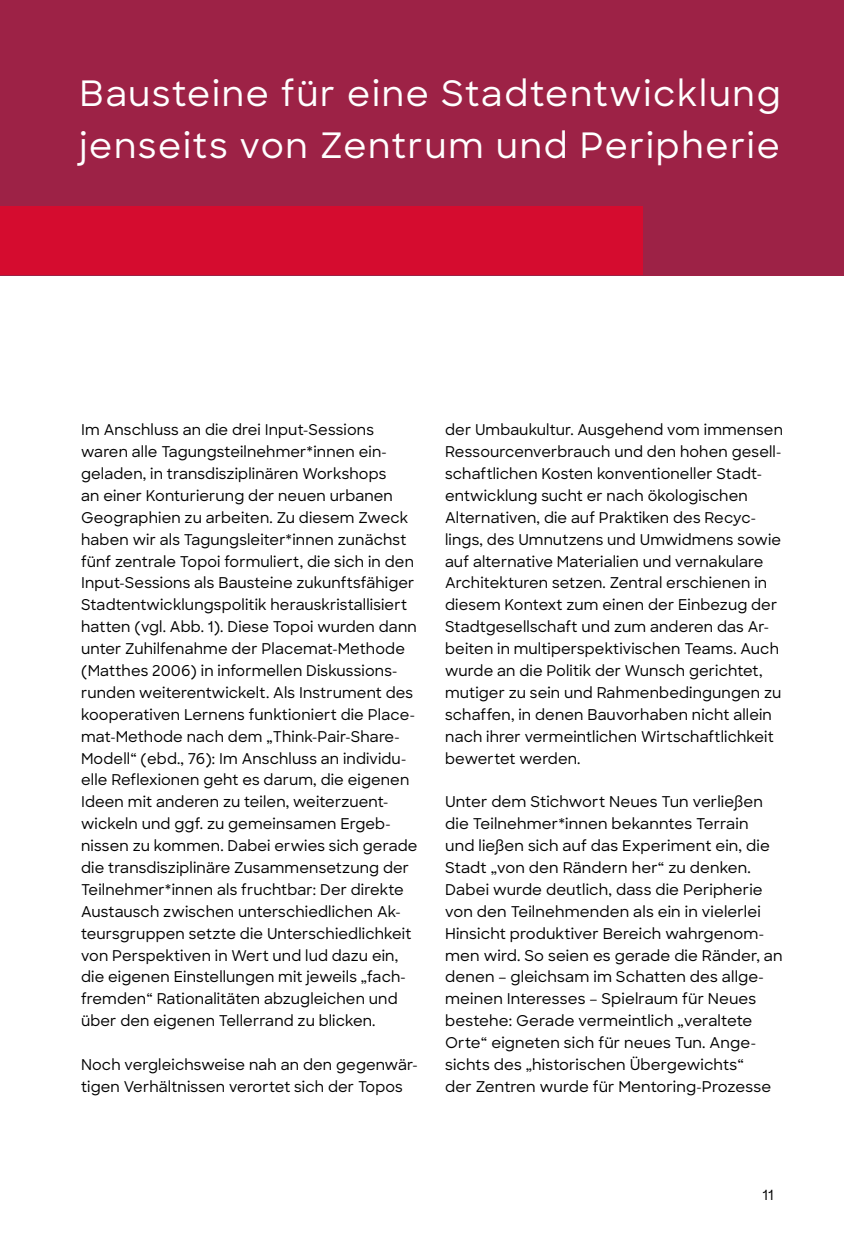
<style>
.page{position:relative;width:844px;height:1241px;background:#fff}
.page>*{position:absolute;margin:0;border:0;box-sizing:border-box;transform-origin:0 0}
.t1{font:500 35px/52.5px "Sharp Sans";letter-spacing:.05em;color:#fff}
.t2{font:500 14.88px/21.9px "Sharp Sans";letter-spacing:.01em;color:#000}
.t3{font:500 14px "Sharp Sans";color:#000}
</style>
<div class="page">
<div style="left:0;top:0;width:843px;height:275px;background:#9d2246"></div>
<div style="left:0;top:206px;width:642px;height:69px;background:#d50c2f"></div>
<h1 class="t1" style="left:79px;top:65px;width:702px">Bausteine für eine Stadtentwicklung jenseits von Zentrum und Peripherie</h1>
<p class="t2" style="left:81px;top:418px;width:338px">Im Anschluss an die drei Input-Sessions waren alle Tagungsteilnehmer*innen ein&shy;geladen, in transdisziplinären Workshops<br>an einer Konturierung der neuen urbanen Geographien zu arbeiten. Zu diesem Zweck haben wir als Tagungsleiter*innen zunächst fünf zentrale Topoi formuliert, die sich in den Input-Sessions als Bausteine zukunftsfähiger Stadtentwicklungspolitik herauskristallisiert hatten (vgl. Abb. 1). Diese Topoi wurden dann unter Zuhilfenahme der Placemat-Methode (Matthes 2006) in informellen Diskussions&shy;runden weiterentwickelt. Als Instrument des kooperativen Lernens funktioniert die Place&shy;mat-Methode nach dem „Think-Pair-Share-Modell“ (ebd., 76): Im Anschluss an individu&shy;elle Reflexionen geht es darum, die eigenen Ideen mit anderen zu teilen, weiterzuent&shy;wickeln und ggf. zu gemeinsamen Ergeb&shy;nissen zu kommen. Dabei erwies sich gerade die transdisziplinäre Zusammensetzung der Teilnehmer*innen als fruchtbar: Der direkte Austausch zwischen unterschiedlichen Ak&shy;teursgruppen setzte die Unterschiedlichkeit von Perspektiven in Wert und lud dazu ein, die eigenen Einstellungen mit jeweils „fach&shy;fremden“ Rationalitäten abzugleichen und über den eigenen Tellerrand zu blicken.</p>
<p class="t2" style="left:81px;top:1052px;width:338px">Noch vergleichsweise nah an den gegenwär&shy;tigen Verhältnissen verortet sich der Topos</p>
<p class="t2" style="left:445px;top:418px;width:339px">der Umbaukultur. Ausgehend vom immensen Ressourcenverbrauch und den hohen gesell&shy;schaftlichen Kosten konventioneller Stadt&shy;entwicklung sucht er nach ökologischen Alternativen, die auf Praktiken des Recyc&shy;lings, des Umnutzens und Umwidmens sowie auf alternative Materialien und vernakulare Architekturen setzen. Zentral erschienen in diesem Kontext zum einen der Einbezug der Stadtgesellschaft und zum anderen das Ar&shy;beiten in multiperspektivischen Teams. Auch wurde an die Politik der Wunsch gerichtet, mutiger zu sein und Rahmenbedingungen zu schaffen, in denen Bauvorhaben nicht allein nach ihrer vermeintlichen Wirtschaftlichkeit bewertet werden.</p>
<p class="t2" style="left:445px;top:790px;width:339px">Unter dem Stichwort Neues Tun verließen die Teilnehmer*innen bekanntes Terrain<br>und ließen sich auf das Experiment ein, die Stadt „von den Rändern her“ zu denken.<br>Dabei wurde deutlich, dass die Peripherie von den Teilnehmenden als ein in vielerlei Hinsicht produktiver Bereich wahrgenom&shy;men wird. So seien es gerade die Ränder, an denen – gleichsam im Schatten des allge&shy;meinen Interesses – Spielraum für Neues bestehe: Gerade vermeintlich „veraltete Orte“ eigneten sich für neues Tun. Ange&shy;sichts des „historischen Übergewichts“<br>der Zentren wurde für Mentoring-Prozesse</p>
<p class="t3" style="left:762px;top:1184px;width:13px">11</p>
</div>
